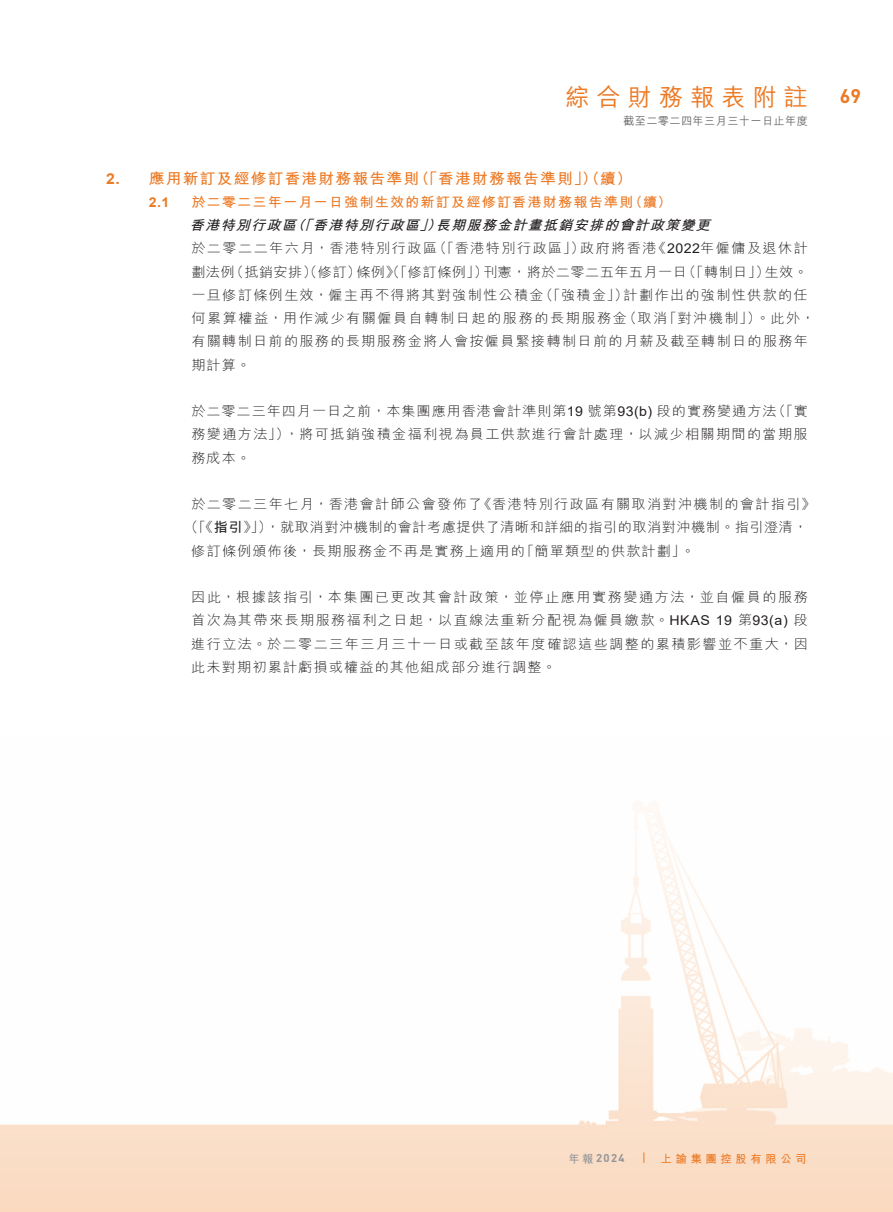
<style>
.page{position:relative;width:893px;height:1212px;background:#fff}
.page>*{position:absolute;margin:0;border:0;box-sizing:border-box;transform-origin:0 0}
.t1{font:500 24px "M Hei HK";letter-spacing:.3em;color:#ec7923}
.t2{font:700 19.5px "DIN Pro";color:#ec7923}
.t3{font:700 15px "M Hei HK";letter-spacing:.08em;color:#ec7923;scale:1.05 1}
.t4{font:300 13.5px/23.2px "M Hei HK";letter-spacing:.09em;color:#231f20;text-align:justify;scale:1.05 1}
.t5{font:300 13.5px "M Hei HK";letter-spacing:.035em;color:#231f20;scale:1.05 1}
.t6{font:700 13.5px "M Hei HK";letter-spacing:.08em;color:#ec7923;scale:1.05 1}
.t7{font:700 13.5px "Arial";color:#ec7923;scale:1.05 1}
.t8{font:500 11.25px "M Hei HK";letter-spacing:.03em;color:#6c6d70}
.t9{font:700 11.25px "M Hei HK";letter-spacing:.33em;color:#ec7923}
.t10{font:700 11.25px "DIN Pro";color:#939598}
.s1{font-family:"Arial"}
.s2{font-weight:700;font-style:italic}
.s3{font-family:"Arial";font-weight:400}
.s4{font-weight:700}
.s5{font-family:"M Hei HK"}
</style>
<div class="page">
<img style="left:0;top:803px;width:893px;height:409px">
<h1 class="t1" style="left:565px;top:80px;width:244px">綜合財務報表附註</h1>
<h2 class="t2" style="left:840px;top:83px;width:23px">69</h2>
<p class="t8" style="left:623px;top:113px;width:186px">截至二零二四年三月三十一日止年度</p>
<p class="t3" style="left:106px;top:167px;width:502px"><span class="s1">2.</span> 應用新訂及經修訂香港財務報告準則（「香港財務報告準則」）（續）</p>
<p class="t7" style="left:149px;top:192px;width:21px">2.1</p>
<p class="t6" style="left:191px;top:192px;width:459px">於二零二三年一月一日強制生效的新訂及經修訂香港財務報告準則（續）</p>
<p class="t4" style="left:190px;top:213px;width:597px;text-align:left"><span class="s2">香港特別行政區（「香港特別行政區」）長期服務金計畫抵銷安排的會計政策變更<br></span>於二零二二年六月，香港特別行政區（「香港特別行政區」）政府將香港《<span class="s3">2022</span>年僱傭及退休計劃法例（抵銷安排）（修訂）條例》（「修訂條例」）刊憲，將於二零二五年五月一日（「轉制日」）生效。一旦修訂條例生效，僱主再不得將其對強制性公積金（「強積金」）計劃作出的強制性供款的任何累算權益，用作減少有關僱員自轉制日起的服務的長期服務金（取消「對沖機制」）。此外，有關轉制日前的服務的長期服務金將人會按僱員緊接轉制日前的月薪及截至轉制日的服務年期計算。</p>
<p class="t4" style="left:191px;top:399px;width:589px">於二零二三年四月一日之前，本集團應用香港會計準則第<span class="s3">19</span> 號第<span class="s3">93(b)</span> 段的實務變通方法（「實務變通方法」），將可抵銷強積金福利視為員工供款進行會計處理，以減少相關期間的當期服務成本。</p>
<p class="t4" style="left:191px;top:492px;width:596px">於二零二三年七月，香港會計師公會發佈了《香港特別行政區有關取消對沖機制的會計指引》</p>
<p class="t5" style="left:184px;top:518px;width:595px">（「《<span class="s4">指引</span>》」），就取消對沖機制的會計考慮提供了清晰和詳細的指引的取消對沖機制。指引澄清，</p>
<p class="t4" style="left:191px;top:538px;width:481px">修訂條例頒佈後，長期服務金不再是實務上適用的「簡單類型的供款計劃」。</p>
<p class="t4" style="left:191px;top:585px;width:589px">因此，根據該指引，本集團已更改其會計政策，並停止應用實務變通方法，並自僱員的服務首次為其帶來長期服務福利之日起，以直線法重新分配視為僱員繳款。<span class="s3">HKAS 19</span> 第<span class="s3">93(a)</span> 段進行立法。於二零二三年三月三十一日或截至該年度確認這些調整的累積影響並不重大，因此未對期初累計虧損或權益的其他組成部分進行調整。</p>
<p class="t10" style="left:568px;top:1150px;width:58px"><span class="s5">年報</span>2024</p>
<p class="t9" style="left:661px;top:1150px;width:147px">上諭集團控股有限公司</p>
</div>
